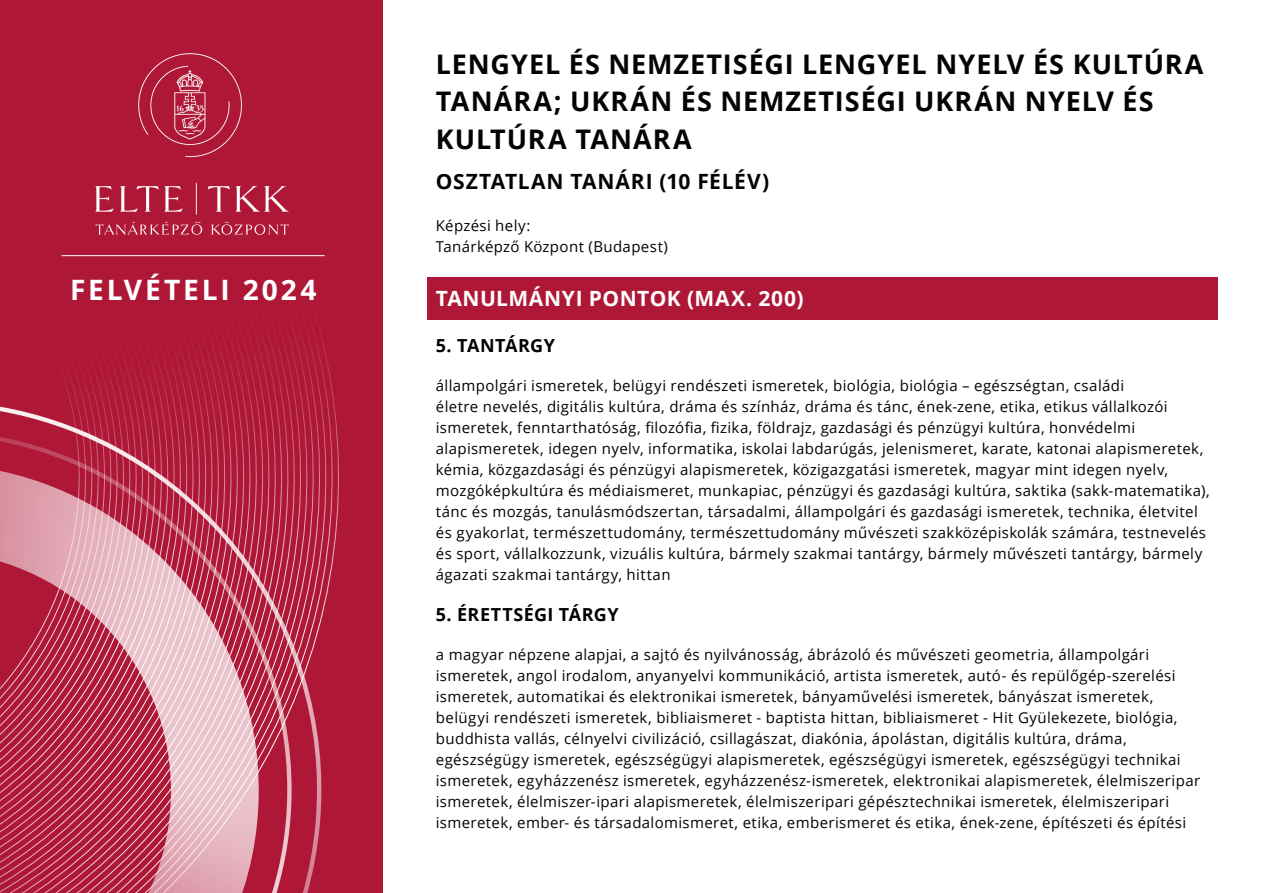
<style>
.page{position:relative;width:1263px;height:893px;background:#fff}
.page>*{position:absolute;margin:0;border:0;box-sizing:border-box;transform-origin:0 0}
.t1{font:700 28.05px "Open Sans";letter-spacing:.1em;color:#fff}
.szak{font:700 27px/37.5px "Open Sans";letter-spacing:.035em;color:#020304}
.alcím{font:700 21px "Open Sans";letter-spacing:.035em;color:#fff}
.t2{font:700 21px "Open Sans";color:#020304}
.alcím_1{font:700 18px "Open Sans";letter-spacing:.025em;color:#020304}
.t3{font:15px/21px "Open Sans";letter-spacing:.025em;color:#020304}
</style>
<div class="page">
<div style="left:427px;top:277px;width:791px;height:42px;background:#af1737"></div>
<div style="left:343px;top:0;width:40px;height:893px;background:#af1737"></div>
<div style="left:0;top:0;width:343px;height:893px;background:#af1737"></div>
<svg style="left:0;top:407px;width:324px;height:486px;background:#c5586f"></svg>
<img style="left:96px;top:53px;width:193px;height:181px">
<hr style="left:62px;top:255px;width:263px;height:1px;background:#fff">
<p class="t1" style="left:70px;top:270px;width:248px">FELVÉTELI 2024</p>
<p class="szak" style="left:436px;top:45px;width:769px">LENGYEL ÉS NEMZETISÉGI LENGYEL NYELV ÉS KULTÚRA<br>TANÁRA; UKRÁN ÉS NEMZETISÉGI UKRÁN NYELV ÉS<br>KULTÚRA TANÁRA</p>
<p class="t2" style="left:436px;top:167px;width:32px">OSZTATLAN</p>
<p class="t2" style="left:570px;top:167px;width:15px">TANÁRI</p>
<p class="t2" style="left:659px;top:167px;width:64px">(10 FÉLÉV</p>
<p class="t2" style="left:762px;top:167px;width:9px">)</p>
<p class="t3" style="left:436px;top:215px;width:233px">Képzési hely:<br>Tanárképző Központ (Budapest)</p>
<p class="alcím" style="left:436px;top:283px;width:369px">TANULMÁNYI PONTOK (MAX. 200)</p>
<p class="alcím_1" style="left:436px;top:333px;width:121px">5. TANTÁRGY</p>
<p class="t3" style="left:436px;top:375px;width:775px">állampolgári ismeretek, belügyi rendészeti ismeretek, biológia, biológia – egészségtan, családi<br>életre nevelés, digitális kultúra, dráma és színház, dráma és tánc, ének-zene, etika, etikus vállalkozói ismeretek, fenntarthatóság, filozófia, fizika, földrajz, gazdasági és pénzügyi kultúra, honvédelmi alapismeretek, idegen nyelv, informatika, iskolai labdarúgás, jelenismeret, karate, katonai alapismeretek, kémia, közgazdasági és pénzügyi alapismeretek, közigazgatási ismeretek, magyar mint idegen nyelv, mozgóképkultúra és médiaismeret, munkapiac, pénzügyi és gazdasági kultúra, saktika (sakk-matematika), tánc és mozgás, tanulásmódszertan, társadalmi, állampolgári és gazdasági ismeretek, technika, életvitel és gyakorlat, természettudomány, természettudomány művészeti szakközépiskolák számára, testnevelés és sport, vállalkozzunk, vizuális kultúra, bármely szakmai tantárgy, bármely művészeti tantárgy, bármely ágazati szakmai tantárgy, hittan</p>
<p class="alcím_1" style="left:436px;top:602px;width:184px">5. ÉRETTSÉGI TÁRGY</p>
<p class="t3" style="left:436px;top:643px;width:766px">a magyar népzene alapjai, a sajtó és nyilvánosság, ábrázoló és művészeti geometria, állampolgári ismeretek, angol irodalom, anyanyelvi kommunikáció, artista ismeretek, autó- és repülőgép-szerelési ismeretek, automatikai és elektronikai ismeretek, bányaművelési ismeretek, bányászat ismeretek, belügyi rendészeti ismeretek, bibliaismeret - baptista hittan, bibliaismeret - Hit Gyülekezete, biológia, buddhista vallás, célnyelvi civilizáció, csillagászat, diakónia, ápolástan, digitális kultúra, dráma, egészségügy ismeretek, egészségügyi alapismeretek, egészségügyi ismeretek, egészségügyi technikai ismeretek, egyházzenész ismeretek, egyházzenész-ismeretek, elektronikai alapismeretek, élelmiszeripar ismeretek, élelmiszer-ipari alapismeretek, élelmiszeripari gépésztechnikai ismeretek, élelmiszeripari ismeretek, ember- és társadalomismeret, etika, emberismeret és etika, ének-zene, építészeti és építési</p>
</div>
